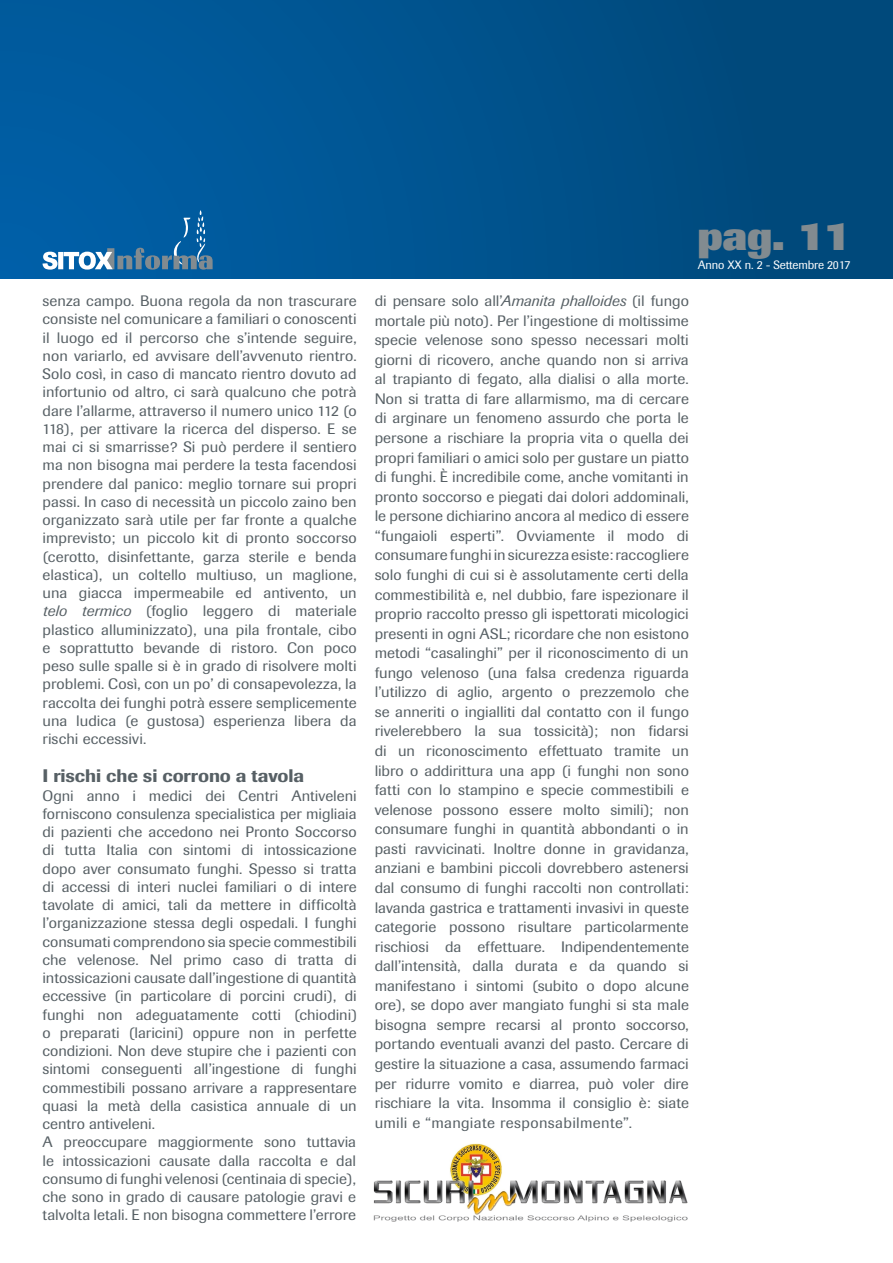
<style>
.page{position:relative;width:893px;height:1263px;background:#fff}
.page>*{position:absolute;margin:0;border:0;box-sizing:border-box;transform-origin:0 0}
.t1{font:800 40.5px "Imago";color:#828b90}
.t2{font:500 18px "Imago";letter-spacing:-.005em;color:#576065;scale:1.05 1}
.t3{font:15px/18.3px "Imago";color:#576065;text-align:justify;scale:1.05 1}
.t4{font:12px "Imago";letter-spacing:-.01em;color:#fff}
.s1{font-style:italic}
</style>
<div class="page">
<div style="left:0;top:0;width:893px;height:278px;background:linear-gradient(to right,#005fa5,#004777)"></div>
<svg style="left:43px;top:210px;width:170px;height:60px;background:#2470a9"></svg>
<img style="left:373px;top:1143px;width:315px;height:79px">
<p class="t3" style="left:43px;top:292px;width:301px">senza campo. Buona regola da non trascurare consiste nel comunicare a familiari o conoscenti il luogo ed il percorso che s’intende seguire, non variarlo, ed avvisare dell’avvenuto rientro.<br>Solo così, in caso di mancato rientro dovuto ad infortunio od altro, ci sarà qualcuno che potrà dare l’allarme, attraverso il numero unico 112 (o 118), per attivare la ricerca del disperso. E se mai ci si smarrisse? Si può perdere il sentiero ma non bisogna mai perdere la testa facendosi prendere dal panico: meglio tornare sui propri passi. In caso di necessità un piccolo zaino ben organizzato sarà utile per far fronte a qualche imprevisto; un piccolo kit di pronto soccorso (cerotto, disinfettante, garza sterile e benda elastica), un coltello multiuso, un maglione, una giacca impermeabile ed antivento, un <span class="s1">telo termico</span> (foglio leggero di materiale plastico alluminizzato), una pila frontale, cibo e soprattutto bevande di ristoro. Con poco peso sulle spalle si è in grado di risolvere molti problemi. Così, con un po’ di consapevolezza, la raccolta dei funghi potrà essere semplicemente una ludica (e gustosa) esperienza libera da rischi eccessivi.</p>
<p class="t2" style="left:43px;top:765px;width:251px">I rischi che si corrono a tavola</p>
<p class="t3" style="left:43px;top:786px;width:301px;text-align:left">Ogni anno i medici dei Centri Antiveleni forniscono consulenza specialistica per migliaia di pazienti che accedono nei Pronto Soccorso di tutta Italia con sintomi di intossicazione dopo aver consumato funghi. Spesso si tratta di accessi di interi nuclei familiari o di intere tavolate di amici, tali da mettere in difficoltà l’organizzazione stessa degli ospedali. I funghi consumati comprendono sia specie commestibili che velenose. Nel primo caso di tratta di intossicazioni causate dall’ingestione di quantità eccessive (in particolare di porcini crudi), di funghi non adeguatamente cotti (chiodini) o preparati (laricini) oppure non in perfette condizioni. Non deve stupire che i pazienti con sintomi conseguenti all’ingestione di funghi commestibili possano arrivare a rappresentare quasi la metà della casistica annuale di un centro antiveleni.<br>A preoccupare maggiormente sono tuttavia le intossicazioni causate dalla raccolta e dal consumo di funghi velenosi (centinaia di specie), che sono in grado di causare patologie gravi e talvolta letali. E non bisogna commettere l’errore</p>
<h1 class="t1" style="left:697px;top:212px;width:155px">pag. 11</h1>
<p class="t4" style="left:698px;top:258px;width:154px">Anno XX n. 2 - Settembre 2017</p>
<p class="t3" style="left:375px;top:291px;width:301px;line-height:19.5px">di pensare solo all’<span class="s1">Amanita phalloides</span> (il fungo mortale più noto). Per l’ingestione di moltissime specie velenose sono spesso necessari molti giorni di ricovero, anche quando non si arriva al trapianto di fegato, alla dialisi o alla morte.<br>Non si tratta di fare allarmismo, ma di cercare di arginare un fenomeno assurdo che porta le persone a rischiare la propria vita o quella dei propri familiari o amici solo per gustare un piatto di funghi. È incredibile come, anche vomitanti in pronto soccorso e piegati dai dolori addominali, le persone dichiarino ancora al medico di essere “fungaioli esperti”. Ovviamente il modo di consumare funghi in sicurezza esiste: raccogliere solo funghi di cui si è assolutamente certi della commestibilità e, nel dubbio, fare ispezionare il proprio raccolto presso gli ispettorati micologici presenti in ogni ASL; ricordare che non esistono metodi “casalinghi” per il riconoscimento di un fungo velenoso (una falsa credenza riguarda l’utilizzo di aglio, argento o prezzemolo che se anneriti o ingialliti dal contatto con il fungo rivelerebbero la sua tossicità); non fidarsi di un riconoscimento effettuato tramite un libro o addirittura una app (i funghi non sono fatti con lo stampino e specie commestibili e velenose possono essere molto simili); non consumare funghi in quantità abbondanti o in pasti ravvicinati. Inoltre donne in gravidanza, anziani e bambini piccoli dovrebbero astenersi dal consumo di funghi raccolti non controllati: lavanda gastrica e trattamenti invasivi in queste categorie possono risultare particolarmente rischiosi da effettuare. Indipendentemente dall’intensità, dalla durata e da quando si manifestano i sintomi (subito o dopo alcune ore), se dopo aver mangiato funghi si sta male bisogna sempre recarsi al pronto soccorso, portando eventuali avanzi del pasto. Cercare di gestire la situazione a casa, assumendo farmaci per ridurre vomito e diarrea, può voler dire rischiare la vita. Insomma il consiglio è: siate umili e “mangiate responsabilmente”.</p>
</div>
